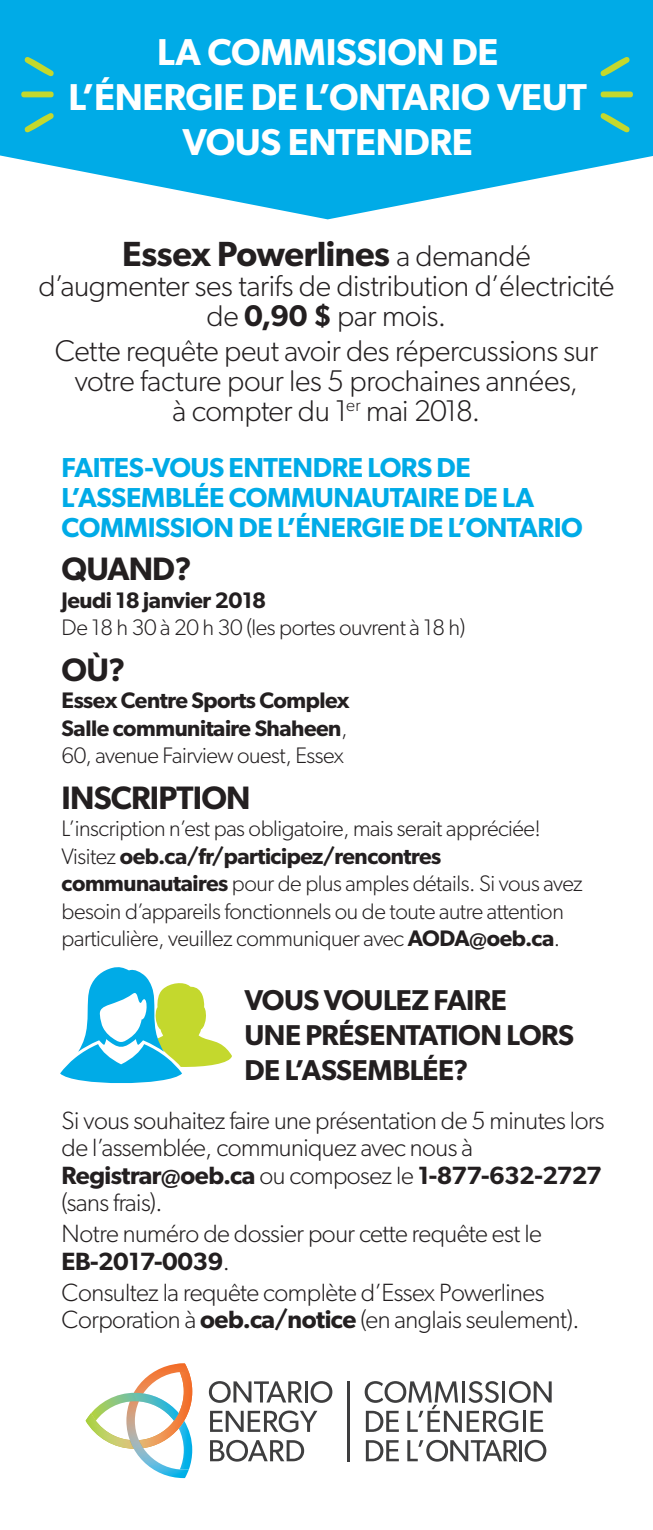
<style>
.page{position:relative;width:653px;height:1530px;background:#fff}
.page>*{position:absolute;margin:0;border:0;box-sizing:border-box;transform-origin:0 0}
.t1{font:600 37.5px/45px "Gibson";letter-spacing:-.01em;color:#fff;text-align:center}
.body_copy{font:600 35px "Gibson";letter-spacing:-.01em;color:#231f20}
.body_copy-2{font:600 32.5px "Gibson";letter-spacing:-.025em;color:#231f20}
.body_copy-3{font:300 30px/30px "Gibson";letter-spacing:-.015em;color:#231f20;text-align:center}
.body_copy-4{font:600 28.75px/35px "Gibson";letter-spacing:-.015em;color:#231f20}
.body_copy-5{font:600 27.5px/30px "Gibson";letter-spacing:-.015em;color:#00abe7}
.body_copy-6{font:300 25px/27.5px "Gibson";letter-spacing:-.02em;color:#231f20}
.body_copy-7{font:300 22.5px/27.5px "Gibson";letter-spacing:-.02em;color:#231f20}
.body_copy-8{font:600 22.5px/27.5px "Gibson";letter-spacing:-.02em;color:#231f20;text-align:justify}
.s1{font-weight:300;font-size:30px}
.s2{font-weight:600}
.s3{font-weight:300}
</style>
<div class="page">
<svg style="left:60px;top:967px;width:172px;height:116px"></svg>
<svg style="left:0;top:0;width:652px;height:219px;background:#25b7ea"></svg>
<svg style="left:21px;top:57px;width:33px;height:75px;background:#2cb5bc"></svg>
<svg style="left:600px;top:57px;width:33px;height:75px;background:#2cb5bc"></svg>
<svg style="left:364px;top:1381px;width:187px;height:51px"></svg>
<svg style="left:366px;top:1440px;width:33px;height:21px"></svg>
<svg style="left:407px;top:1440px;width:110px;height:22px"></svg>
<hr style="left:519px;top:1440px;width:3px;height:21px;background:#3e3e3f">
<svg style="left:524px;top:1440px;width:22px;height:22px"></svg>
<svg style="left:209px;top:1381px;width:93px;height:22px"></svg>
<hr style="left:305px;top:1381px;width:3px;height:22px;background:#3e3e3f">
<svg style="left:310px;top:1381px;width:22px;height:22px"></svg>
<svg style="left:210px;top:1411px;width:107px;height:21px"></svg>
<svg style="left:210px;top:1440px;width:94px;height:22px"></svg>
<hr style="left:348px;top:1381px;width:2px;height:80px;background:#3e3e3f">
<img style="left:189px;top:1449px;width:3px;height:20px">
<img style="left:134px;top:1449px;width:55px;height:29px">
<svg style="left:86px;top:1363px;width:106px;height:86px"></svg>
<p class="t1" style="left:68px;top:28px;width:520px">LA COMMISSION DE<br>L’ÉNERGIE DE L’ONTARIO VEUT<br>VOUS ENTENDRE</p>
<p class="body_copy" style="left:122px;top:233px;width:410px">Essex Powerlines <span class="s1">a demandé</span></p>
<p class="body_copy-3" style="left:38px;top:270px;width:577px">d’augmenter ses tarifs de distribution d’électricité de <span class="s2">0,90 $</span> par mois.</p>
<p class="body_copy-3" style="left:55px;top:335px;width:545px">Cette requête peut avoir des répercussions sur votre facture pour les 5 prochaines années,<br>à compter du 1<sup>er</sup> mai 2018.</p>
<p class="body_copy-5" style="left:62px;top:451px;width:522px">FAITES-VOUS ENTENDRE LORS DE<br>L’ASSEMBLÉE COMMUNAUTAIRE DE LA<br>COMMISSION DE L’ÉNERGIE DE L’ONTARIO</p>
<p class="body_copy-2" style="left:62px;top:549px;width:131px">QUAND?</p>
<p class="body_copy-7" style="left:62px;top:586px;width:405px"><span class="s2">Jeudi 18 janvier 2018<br></span>De 18 h 30 à 20 h 30 (les portes ouvrent à 18 h)</p>
<p class="body_copy-2" style="left:62px;top:650px;width:65px">OÙ?</p>
<p class="body_copy-8" style="left:62px;top:686px;width:289px">Essex Centre Sports Complex Salle communitaire Shaheen<span class="s3">, 60, avenue Fairview ouest, Essex</span></p>
<p class="body_copy-2" style="left:62px;top:778px;width:190px">INSCRIPTION</p>
<p class="body_copy-7" style="left:62px;top:814px;width:480px">L’inscription n’est pas obligatoire, mais serait appréciée!</p>
<p class="body_copy-7" style="left:62px;top:842px;width:522px">Visitez <span class="s2">oeb.ca/fr/participez/rencontres communautaires</span> pour de plus amples détails. Si vous avez besoin d’appareils fonctionnels ou de toute autre attention particulière, veuillez communiquer avec <span class="s2">AODA@oeb.ca</span>.</p>
<p class="body_copy-4" style="left:244px;top:982px;width:331px">VOUS VOULEZ FAIRE<br>UNE PRÉSENTATION LORS<br>DE L’ASSEMBLÉE?</p>
<p class="body_copy-6" style="left:62px;top:1106px;width:544px">Si vous souhaitez faire une présentation de 5 minutes lors de l’assemblée, communiquez avec nous à <span class="s2">Registrar@oeb.ca</span> ou composez le <span class="s2">1-877-632-2727 </span>(sans frais).</p>
<p class="body_copy-6" style="left:62px;top:1220px;width:482px">Notre numéro de dossier pour cette requête est le<br><span class="s2">EB-2017-0039</span>.</p>
<p class="body_copy-6" style="left:62px;top:1278px;width:519px">Consultez la requête complète d’Essex Powerlines<br>Corporation à <span class="s2">oeb.ca/notice</span> (en anglais seulement).</p>
</div>
